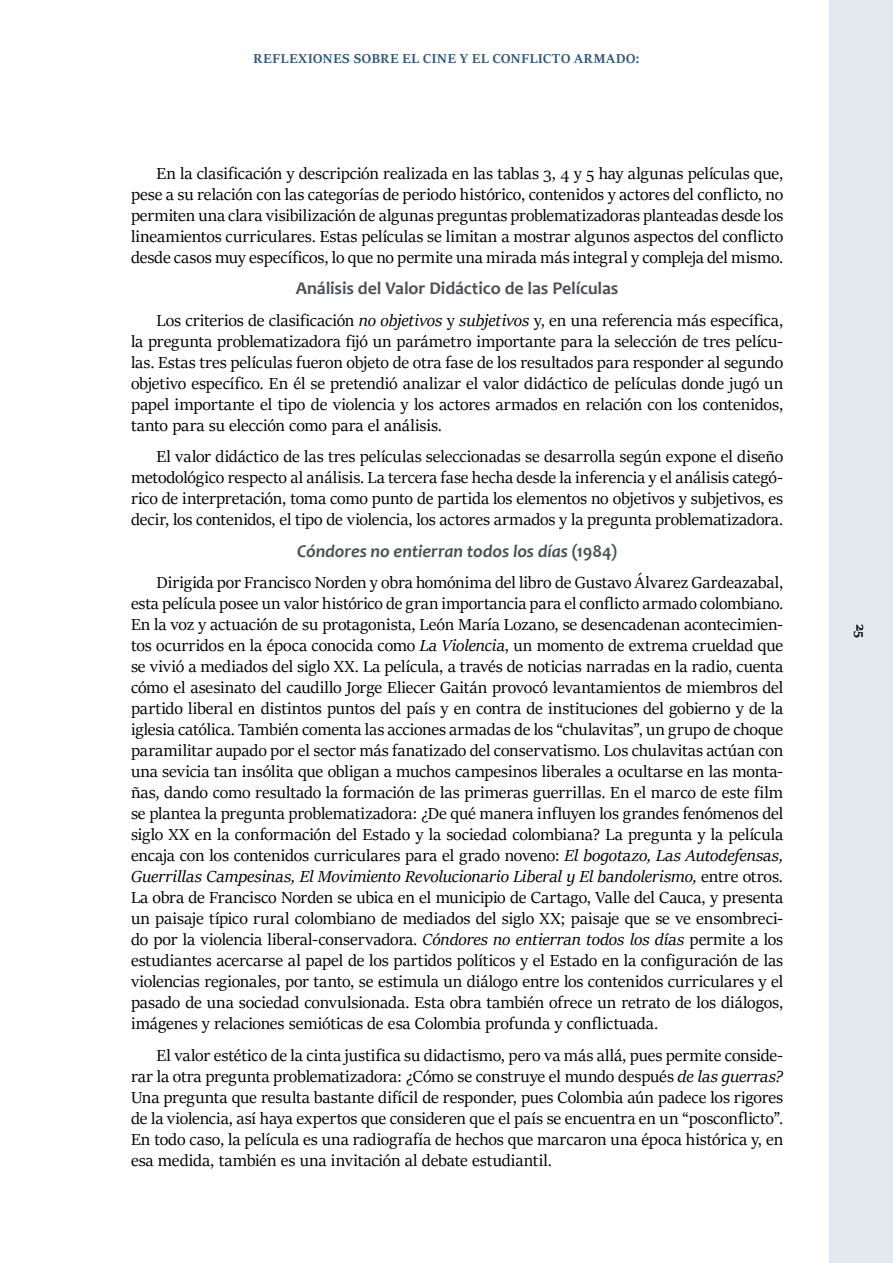
<style>
.page{position:relative;width:893px;height:1263px;background:#fff}
.page>*{position:absolute;margin:0;border:0;box-sizing:border-box;transform-origin:0 0}
.texto_general{font:18px/21px "Sitka Display";letter-spacing:-.005em;color:#000;text-align:justify}
.Subtexto{font:700 18px "Candara";letter-spacing:-.005em;color:#4d5156}
.Subtexto-2{font:italic 700 18px "Candara";color:#4d5156}
.t1{font:700 14.55px "Sitka Banner";letter-spacing:.055em;color:#2b5780}
.t2{font:700 14.55px "Sitka Banner";color:#000}
.s1{font-style:italic}
.s2{font-style:normal}
</style>
<div class="page">
<div style="left:829px;top:0;width:64px;height:1263px;background:#e2e9ef"></div>
<p class="t1" style="left:254px;top:48px;width:388px">REFLEXIONES SOBRE EL CINE Y EL CONFLICTO ARMADO:</p>
<p class="texto_general" style="left:131px;top:162px;width:654px;text-indent:26px">En la clasificación y descripción realizada en las tablas 3, 4 y 5 hay algunas películas que, pese a su relación con las categorías de periodo histórico, contenidos y actores del conflicto, no permiten una clara visibilización de algunas preguntas problematizadoras planteadas desde los lineamientos curriculares. Estas películas se limitan a mostrar algunos aspectos del conflicto desde casos muy específicos, lo que no permite una mirada más integral y compleja del mismo.</p>
<p class="Subtexto" style="left:296px;top:277px;width:324px">Análisis del Valor Didáctico de las Películas</p>
<p class="texto_general" style="left:131px;top:309px;width:654px;text-indent:26px">Los criterios de clasificación <span class="s1">no objetivos</span> y <span class="s1">subjetivos</span> y, en una referencia más específica, la pregunta problematizadora fijó un parámetro importante para la selección de tres pelícu&shy;las. Estas tres películas fueron objeto de otra fase de los resultados para responder al segundo objetivo específico. En él se pretendió analizar el valor didáctico de películas donde jugó un papel importante el tipo de violencia y los actores armados en relación con los contenidos, tanto para su elección como para el análisis.</p>
<p class="texto_general" style="left:131px;top:445px;width:654px;text-indent:26px">El valor didáctico de las tres películas seleccionadas se desarrolla según expone el diseño metodológico respecto al análisis. La tercera fase hecha desde la inferencia y el análisis categó&shy;rico de interpretación, toma como punto de partida los elementos no objetivos y subjetivos, es decir, los contenidos, el tipo de violencia, los actores armados y la pregunta problematizadora.</p>
<p class="Subtexto-2" style="left:297px;top:539px;width:322px">Cóndores no entierran todos los días <span class="s2">(1984)</span></p>
<p class="texto_general" style="left:131px;top:571px;width:654px;text-indent:26px">Dirigida por Francisco Norden y obra homónima del libro de Gustavo Álvarez Gardeazabal, esta película posee un valor histórico de gran importancia para el conflicto armado colombiano.<br>En la voz y actuación de su protagonista, León María Lozano, se desencadenan acontecimien&shy;tos ocurridos en la época conocida como <span class="s1">La Violencia</span>, un momento de extrema crueldad que se vivió a mediados del siglo XX. La película, a través de noticias narradas en la radio, cuenta cómo el asesinato del caudillo Jorge Eliecer Gaitán provocó levantamientos de miembros del partido liberal en distintos puntos del país y en contra de instituciones del gobierno y de la iglesia católica. También comenta las acciones armadas de los “chulavitas”, un grupo de choque paramilitar aupado por el sector más fanatizado del conservatismo. Los chulavitas actúan con una sevicia tan insólita que obligan a muchos campesinos liberales a ocultarse en las monta&shy;ñas, dando como resultado la formación de las primeras guerrillas. En el marco de este film se plantea la pregunta problematizadora: ¿De qué manera influyen los grandes fenómenos del siglo XX en la conformación del Estado y la sociedad colombiana? La pregunta y la película encaja con los contenidos curriculares para el grado noveno: <span class="s1">El bogotazo, Las Autodefensas, Guerrillas Campesinas, El Movimiento Revolucionario Liberal y El bandolerismo,</span> entre otros<span class="s1">.<br></span>La obra de Francisco Norden se ubica en el municipio de Cartago, Valle del Cauca, y presenta un paisaje típico rural colombiano de mediados del siglo XX; paisaje que se ve ensombreci&shy;do por la violencia liberal-conservadora. <span class="s1">Cóndores no entierran todos los días</span> permite a los estudiantes acercarse al papel de los partidos políticos y el Estado en la configuración de las violencias regionales, por tanto, se estimula un diálogo entre los contenidos curriculares y el pasado de una sociedad convulsionada. Esta obra también ofrece un retrato de los diálogos, imágenes y relaciones semióticas de esa Colombia profunda y conflictuada.</p>
<p class="texto_general" style="left:131px;top:1044px;width:654px;text-indent:26px">El valor estético de la cinta justifica su didactismo, pero va más allá, pues permite conside&shy;rar la otra pregunta problematizadora: ¿Cómo se construye el mundo después <span class="s1">de las guerras?<br></span>Una pregunta que resulta bastante difícil de responder, pues Colombia aún padece los rigores de la violencia, así haya expertos que consideren que el país se encuentra en un “posconflicto”.<br>En todo caso, la película es una radiografía de hechos que marcaron una época histórica y, en esa medida, también es una invitación al debate estudiantil.</p>
<p class="t2" style="left:871px;top:624px;width:16px;rotate:90deg">25</p>
</div>
